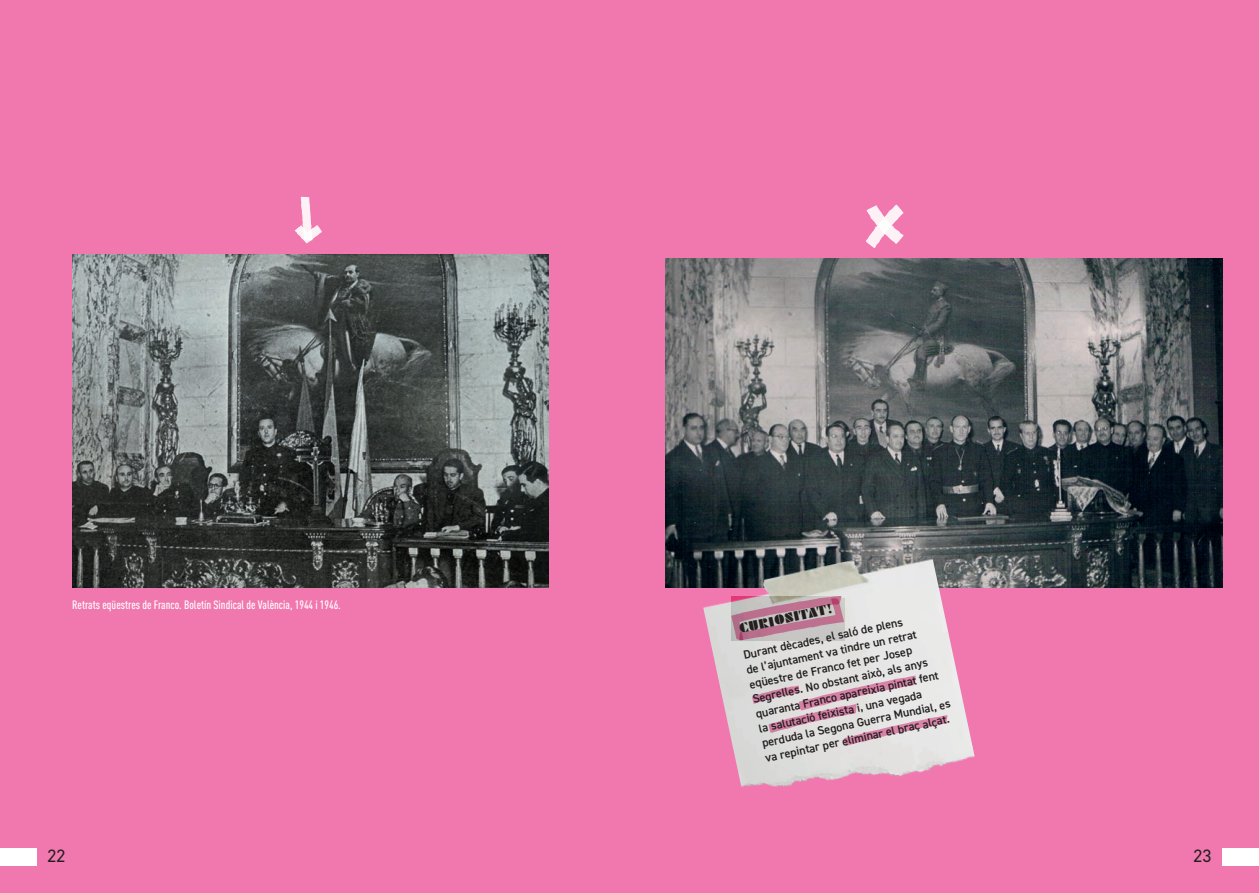
<style>
.page{position:relative;width:1259px;height:893px;background:#f178ae}
.page>*{position:absolute;margin:0;border:0;box-sizing:border-box;transform-origin:0 0}
.t1{font:18px "DIN2014";color:#231f20}
.t2{font:15px "Dessau Pro Stenzil";color:#231f20}
.t3{font:600 12px/15px "DIN2014";color:#231f20}
.t4{font:500 condensed 12px "DIN Pro";color:#fff}
</style>
<div class="page">
<img style="left:665px;top:259px;width:557px;height:328px">
<img style="left:72px;top:255px;width:477px;height:332px">
<img style="left:699px;top:542px;width:277px;height:245px">
<svg style="left:752px;top:675px;width:195px;height:71px;background:#dfccd4"></svg>
<svg style="left:731px;top:596px;width:113px;height:45px;background:#c1a1ab"></svg>
<svg style="left:295px;top:197px;width:27px;height:47px"></svg>
<svg style="left:866px;top:205px;width:38px;height:43px"></svg>
<div style="left:1222px;top:848px;width:37px;height:17px;background:#fff"></div>
<div style="left:0;top:848px;width:36px;height:17px;background:#fff"></div>
<p class="t4" style="left:72px;top:595px;width:270px">Retrats eqüestres de Franco. Boletín Sindical de València, 1944 i 1946.</p>
<p class="t2" style="left:738px;top:621px;width:96px;rotate:-12deg">CURIOSITAT!</p>
<p class="t3" style="left:742px;top:647px;width:194px;rotate:-12deg">Durant dècades, el saló de plens<br>de l’ajuntament va tindre un retrat eqüestre de Franco fet per Josep Segrelles. No obstant això, als anys quaranta Franco apareixia pintat fent la salutació feixista i, una vegada perduda la Segona Guerra Mundial, es va repintar per eliminar el braç alçat.</p>
<p class="t1" style="left:47px;top:845px;width:19px">22</p>
<p class="t1" style="left:1193px;top:845px;width:19px">23</p>
</div>
